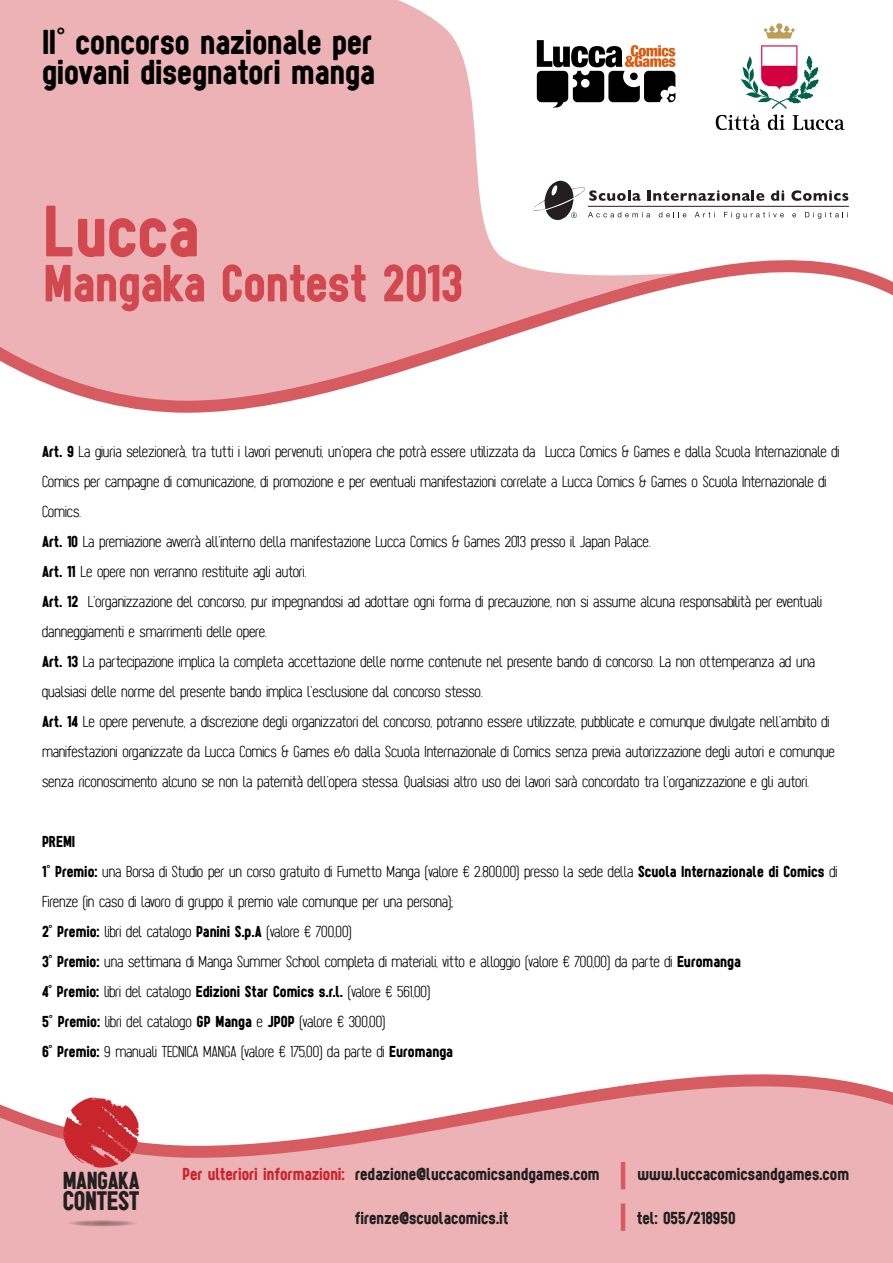
<style>
.page{position:relative;width:893px;height:1263px;background:#fff}
.page>*{position:absolute;margin:0;border:0;box-sizing:border-box;transform-origin:0 0}
.t1{font:75px "Sugo";color:rgb(201 37 44/.75)}
.t2{font:54px "Sugo";color:rgb(201 37 44/.75)}
.t3{font:36px/30px "Sugo";color:#000}
.t4{font:27.9px "Sugo";letter-spacing:-.02em;color:#231f20}
.t5{font:25.65px "Sugo";letter-spacing:-.02em;color:#231f20}
.t6{font:18px "Sugo";color:#231f20}
.t7{font:200 16.5px/30px "Sugo";color:#000}
.s1{font-weight:400}
.s2{color:#c9252c}
</style>
<div class="page">
<svg style="left:0;top:0;width:716px;height:170px;fill:#ecb2b5"></svg>
<svg style="left:0;top:170px;width:893px;height:243px"></svg>
<svg style="left:0;top:1074px;width:893px;height:189px"></svg>
<svg style="left:537px;top:40px;width:138px;height:68px"></svg>
<svg style="left:764px;top:23px;width:31px;height:16px"></svg>
<svg style="left:716px;top:45px;width:129px;height:85px"></svg>
<hr style="left:621px;top:1203px;width:4px;height:28px;background:#d75c61">
<svg style="left:65px;top:1220px;width:75px;height:6px"></svg>
<svg style="left:62px;top:1096px;width:79px;height:73px"></svg>
<svg style="left:792px;top:213px;width:4px;height:4px"></svg>
<svg style="left:805px;top:212px;width:43px;height:7px"></svg>
<hr style="left:588px;top:206px;width:261px;height:1px;background:#231f20">
<svg style="left:532px;top:179px;width:252px;height:44px"></svg>
<svg style="left:791px;top:190px;width:57px;height:11px"></svg>
<hr style="left:621px;top:1162px;width:4px;height:27px;background:#d75c61">
<p class="t3" style="left:42px;top:26px;width:334px">II° concorso nazionale per giovani disegnatori manga</p>
<p class="t1" style="left:44px;top:186px;width:157px">Lucca</p>
<p class="t2" style="left:44px;top:251px;width:421px">Mangaka Contest 2013</p>
<p class="t7" style="left:42px;top:437px;width:799px"><span class="s1">Art. 9</span> La giuria selezionerà, tra tutti i lavori pervenuti, un’opera che potrà essere utilizzata da Lucca Comics &amp; Games e dalla Scuola Internazionale di Comics per campagne di comunicazione, di promozione e per eventuali manifestazioni correlate a Lucca Comics &amp; Games o Scuola Internazionale di Comics.<br><span class="s1">Art. 10</span> La premiazione avverrà all’interno della manifestazione Lucca Comics &amp; Games 2013 presso il Japan Palace.<br><span class="s1">Art. 11</span> Le opere non verranno restituite agli autori.<br><span class="s1">Art. 12</span> L’organizzazione del concorso, pur impegnandosi ad adottare ogni forma di precauzione, non si assume alcuna responsabilità per eventuali danneggiamenti e smarrimenti delle opere.<br><span class="s1">Art. 13</span> La partecipazione implica la completa accettazione delle norme contenute nel presente bando di concorso. La non ottemperanza ad una qualsiasi delle norme del presente bando implica l’esclusione dal concorso stesso.<br><span class="s1">Art. 14</span> Le opere pervenute, a discrezione degli organizzatori del concorso, potranno essere utilizzate, pubblicate e comunque divulgate nell’ambito di manifestazioni organizzate da Lucca Comics &amp; Games e/o dalla Scuola Internazionale di Comics senza previa autorizzazione degli autori e comunque senza riconoscimento alcuno se non la paternità dell’opera stessa. Qualsiasi altro uso dei lavori sarà concordato tra l’organizzazione e gli autori.</p>
<p class="t7" style="left:42px;top:827px;width:797px"><span class="s1">PREMI<br>1° Premio:</span> una Borsa di Studio per un corso gratuito di Fumetto Manga (valore € 2.800,00) presso la sede della <span class="s1">Scuola Internazionale di Comics</span> di Firenze (in caso di lavoro di gruppo il premio vale comunque per una persona);<br><span class="s1">2° Premio:</span> libri del catalogo <span class="s1">Panini S.p.A</span> (valore € 700,00)<br><span class="s1">3° Premio:</span> una settimana di Manga Summer School completa di materiali, vitto e alloggio (valore € 700,00) da parte di <span class="s1">Euromanga<br>4° Premio:</span> libri del catalogo <span class="s1">Edizioni Star Comics s.r.l.</span> (valore € 561,00)<br><span class="s1">5° Premio:</span> libri del catalogo <span class="s1">GP Manga</span> e <span class="s1">JPOP</span> (valore € 300,00)<br><span class="s1">6° Premio:</span> 9 manuali TECNICA MANGA (valore € 175,00) da parte di <span class="s1">Euromanga</span></p>
<p class="t5" style="left:63px;top:1165px;width:78px">MANGAKA</p>
<p class="t4" style="left:63px;top:1183px;width:78px">CONTEST</p>
<p class="t6" style="left:182px;top:1163px;width:419px"><span class="s2">Per ulteriori informazioni:</span> redazione@luccacomicsandgames.com</p>
<p class="t6" style="left:355px;top:1207px;width:155px">firenze@scuolacomics.it</p>
<p class="t6" style="left:637px;top:1207px;width:100px">tel: 055/218950</p>
<p class="t6" style="left:638px;top:1163px;width:213px">www.luccacomicsandgames.com</p>
</div>
